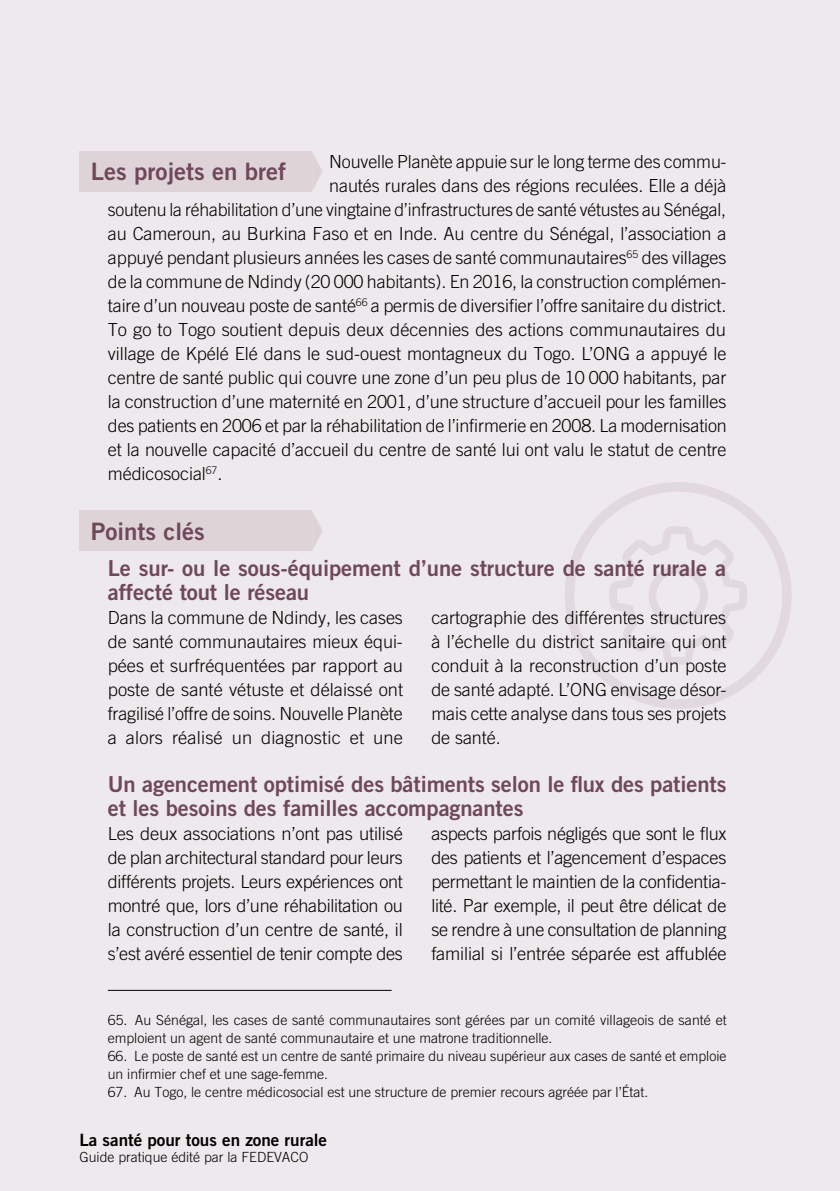
<style>
.page{position:relative;width:840px;height:1191px;background:#fff}
.page>*{position:absolute;margin:0;border:0;box-sizing:border-box;transform-origin:0 0}
.t1{font:24px "Trade Gothic LT Std Bd 2";color:#6f485a}
.t2{font:22px/24px "Trade Gothic LT Std Bd 2";letter-spacing:-.005em;color:#6f485a}
.t3{font:300 18px/24px "Trade Gothic LT Std";letter-spacing:-.005em;color:#000;text-align:justify}
.t4{font:17px "Trade Gothic LT Std Bd 2";color:#000}
.t5{font:300 14px/18px "Trade Gothic LT Std";color:#000}
</style>
<div class="page">
<div style="left:0;top:0;width:839px;height:1191px;background:#eee9ec"></div>
<div style="left:564px;top:482px;width:227px;height:227px;border:10px solid #6f485a;border-radius:50%"></div>
<svg style="left:610px;top:526px;width:136px;height:138px"></svg>
<hr style="left:108px;top:990px;width:283px;height:1px;background:#000">
<div style="left:79px;top:151px;width:233px;height:41px;background:#ded4d8"></div>
<div style="left:79px;top:511px;width:233px;height:40px;background:#ded4d8"></div>
<svg style="left:312px;top:512px;width:10px;height:38px"></svg>
<svg style="left:312px;top:152px;width:10px;height:39px"></svg>
<p class="t3" style="left:329px;top:149px;width:398px">Nouvelle Planète appuie sur le long terme des commu-</p>
<p class="t3" style="left:329px;top:173px;width:398px">nautés rurales dans des régions reculées. Elle a déjà</p>
<p class="t3" style="left:108px;top:197px;width:619px">soutenu la réhabilitation d’une vingtaine d’infrastructures de santé vétustes au Sénégal,</p>
<p class="t3" style="left:108px;top:221px;width:619px">au Cameroun, au Burkina Faso et en Inde. Au centre du Sénégal, l’association a</p>
<p class="t3" style="left:108px;top:245px;width:619px">appuyé pendant plusieurs années les cases de santé communautaires<sup>65</sup> des villages</p>
<p class="t3" style="left:108px;top:269px;width:619px">de la commune de Ndindy (20 000 habitants). En 2016, la construction complémen-</p>
<p class="t3" style="left:108px;top:293px;width:619px">taire d’un nouveau poste de santé<sup>66</sup> a permis de diversifier l’offre sanitaire du district.</p>
<p class="t3" style="left:108px;top:317px;width:619px">To go to Togo soutient depuis deux décennies des actions communautaires du</p>
<p class="t3" style="left:108px;top:341px;width:619px">village de Kpélé Elé dans le sud-ouest montagneux du Togo. L’ONG a appuyé le</p>
<p class="t3" style="left:108px;top:365px;width:619px">centre de santé public qui couvre une zone d’un peu plus de 10 000 habitants, par</p>
<p class="t3" style="left:108px;top:389px;width:619px">la construction d’une maternité en 2001, d’une structure d’accueil pour les familles</p>
<p class="t3" style="left:108px;top:413px;width:620px">des patients en 2006 et par la réhabilitation de l’infirmerie en 2008. La modernisation</p>
<p class="t3" style="left:108px;top:437px;width:619px">et la nouvelle capacité d’accueil du centre de santé lui ont valu le statut de centre</p>
<p class="t3" style="left:108px;top:461px;width:116px">médicosocial<sup>67</sup>.</p>
<h1 class="t1" style="left:91px;top:157px;width:197px">Les projets en bref</h1>
<h1 class="t1" style="left:91px;top:516px;width:115px">Points clés</h1>
<p class="t2" style="left:108px;top:556px;width:619px">Le sur- ou le sous-équipement d’une structure de santé rurale a affecté tout le réseau</p>
<p class="t3" style="left:108px;top:605px;width:296px">Dans la commune de Ndindy, les cases de santé communautaires mieux équi&shy;pées et surfréquentées par rapport au poste de santé vétuste et délaissé ont fragilisé l’offre de soins. Nouvelle Planète a alors réalisé un diagnostic et une</p>
<p class="t3" style="left:431px;top:605px;width:296px">cartographie des différentes structures à l’échelle du district sanitaire qui ont conduit à la reconstruction d’un poste de santé adapté. L’ONG envisage désor&shy;mais cette analyse dans tous ses projets de santé.</p>
<p class="t2" style="left:108px;top:772px;width:620px">Un agencement optimisé des bâtiments selon le flux des patients et les besoins des familles accompagnantes</p>
<p class="t3" style="left:108px;top:821px;width:296px">Les deux associations n’ont pas utilisé de plan architectural standard pour leurs différents projets. Leurs expériences ont montré que, lors d’une réhabilitation ou la construction d’un centre de santé, il s’est avéré essentiel de tenir compte des</p>
<p class="t3" style="left:431px;top:821px;width:296px">aspects parfois négligés que sont le flux des patients et l’agencement d’espaces permettant le maintien de la confidentia&shy;lité. Par exemple, il peut être délicat de se rendre à une consultation de planning familial si l’entrée séparée est affublée</p>
<p class="t5" style="left:108px;top:1011px;width:620px">65. Au Sénégal, les cases de santé communautaires sont gérées par un comité villageois de santé et emploient un agent de santé communautaire et une matrone traditionnelle.</p>
<p class="t5" style="left:108px;top:1047px;width:619px">66. Le poste de santé est un centre de santé primaire du niveau supérieur aux cases de santé et emploie un infirmier chef et une sage-femme.</p>
<p class="t5" style="left:108px;top:1083px;width:541px">67. Au Togo, le centre médicosocial est une structure de premier recours agréée par l’État.</p>
<p class="t4" style="left:79px;top:1129px;width:249px">La santé pour tous en zone rurale</p>
<p class="t5" style="left:79px;top:1148px;width:230px">Guide pratique édité par la FEDEVACO</p>
</div>
